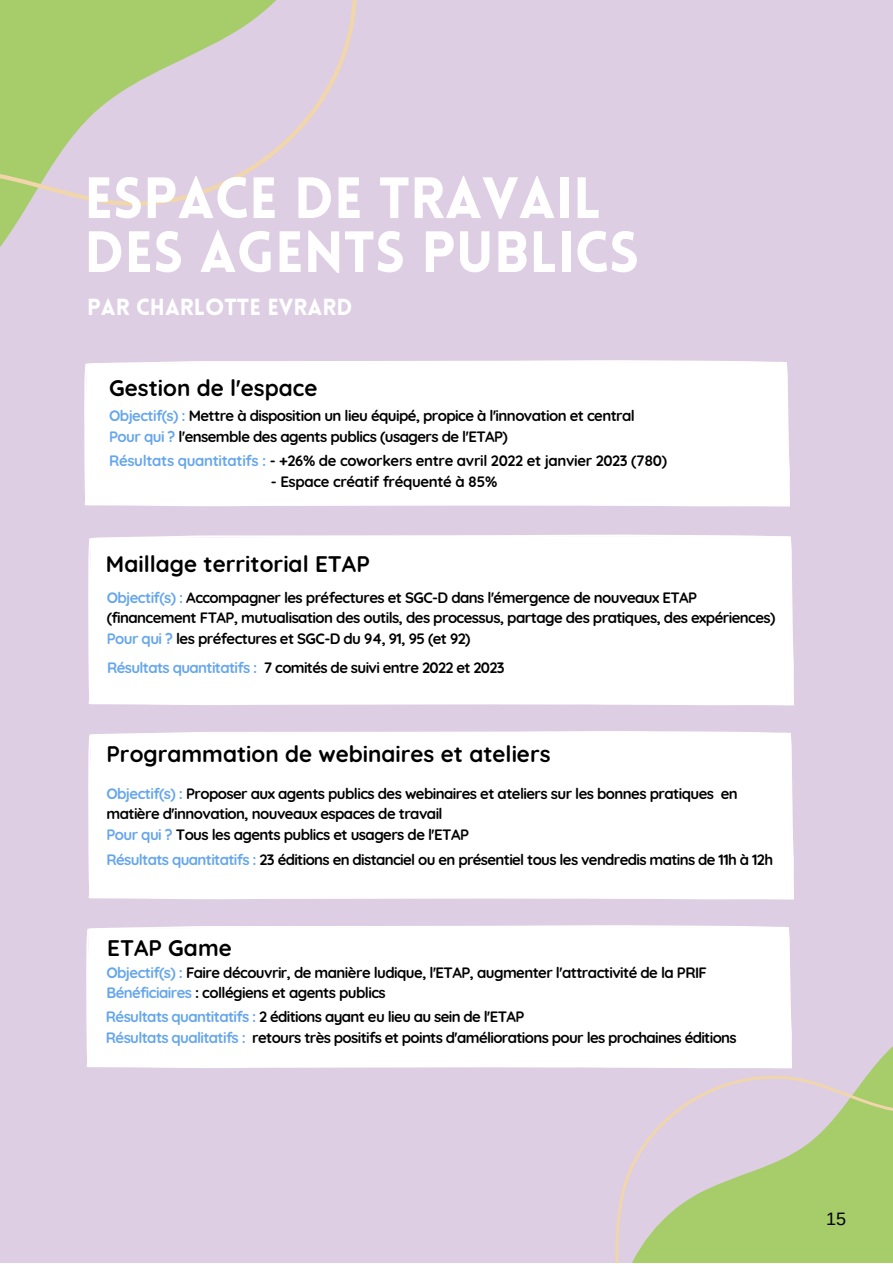
<style>
.page{position:relative;width:893px;height:1264px;background:#fff}
.page>*{position:absolute;margin:0;border:0;box-sizing:border-box;transform-origin:0 0}
.t1{font:900 57px/54px "Lovelo";color:#fff}
.t2{font:900 22.8px "Lovelo";color:#fff}
.t3{font:700 22.5px "Quicksand";color:#000}
.t4{font:18px "Arimo";color:#000}
.t5{font:700 15px/20.2px "Quicksand";letter-spacing:-.04em;color:#000}
.s1{color:#65a6eb}
</style>
<div class="page">
<div style="left:0;top:0;width:892px;height:1262px;background:#ddcee3"></div>
<div style="left:84px;top:360px;width:705px;height:146px;background:#fff"></div>
<div style="left:88px;top:534px;width:705px;height:171px;background:#fff"></div>
<div style="left:84px;top:424px;width:406px;height:69px;background:#fff"></div>
<svg style="left:0;top:0;width:508px;height:424px"></svg>
<div style="left:88px;top:731px;width:705px;height:168px;background:#fff"></div>
<div style="left:86px;top:925px;width:407px;height:143px;background:#fff"></div>
<div style="left:500px;top:877px;width:294px;height:23px;background:#fff"></div>
<svg style="left:493px;top:925px;width:399px;height:337px"></svg>
<p class="t1" style="left:84px;top:177px;width:556px">ESPACE DE TRAVAIL<br>DES AGENTS PUBLICS</p>
<p class="t2" style="left:87px;top:297px;width:267px">PAR CHARLOTTE EVRARD</p>
<p class="t3" style="left:109px;top:373px;width:210px">Gestion de l'espace</p>
<p class="t5" style="left:109px;top:405px;width:527px"><span class="s1">Objectif(s) :</span> Mettre à disposition un lieu équipé, propice à l'innovation et central</p>
<p class="t5" style="left:109px;top:426px;width:400px"><span class="s1">Pour qui ?</span> l'ensemble des agents publics (usagers de l'ETAP)</p>
<p class="t5" style="left:109px;top:450px;width:559px"><span class="s1">Résultats quantitatifs :</span> - +26% de coworkers entre avril 2022 et janvier 2023 (780)</p>
<p class="t5" style="left:271px;top:471px;width:228px">- Espace créatif fréquenté à 85%</p>
<p class="t3" style="left:106px;top:549px;width:265px">Maillage territorial ETAP</p>
<p class="t5" style="left:107px;top:587px;width:670px"><span class="s1">Objectif(s) :</span> Accompagner les préfectures et SGC-D dans l'émergence de nouveaux ETAP (financement FTAP, mutualisation des outils, des processus, partage des pratiques, des expériences)</p>
<p class="t5" style="left:107px;top:628px;width:365px"><span class="s1">Pour qui ?</span> les préfectures et SGC-D du 94, 91, 95 (et 92)</p>
<p class="t5" style="left:107px;top:657px;width:399px"><span class="s1">Résultats quantitatifs :</span> 7 comités de suivi entre 2022 et 2023</p>
<p class="t3" style="left:106px;top:739px;width:445px">Programmation de webinaires et ateliers</p>
<p class="t5" style="left:106px;top:783px;width:632px"><span class="s1">Objectif(s) :</span> Proposer aux agents publics des webinaires et ateliers sur les bonnes pratiques en matière d'innovation, nouveaux espaces de travail</p>
<p class="t5" style="left:106px;top:823px;width:364px"><span class="s1">Pour qui ?</span> Tous les agents publics et usagers de l'ETAP</p>
<p class="t5" style="left:106px;top:849px;width:668px"><span class="s1">Résultats quantitatifs :</span> 23 éditions en distanciel ou en présentiel tous les vendredis matins de 11h à 12h</p>
<p class="t3" style="left:107px;top:933px;width:126px">ETAP Game</p>
<p class="t5" style="left:106px;top:961px;width:602px"><span class="s1">Objectif(s) :</span> Faire découvrir, de manière ludique, l'ETAP, augmenter l'attractivité de la PRIF</p>
<p class="t5" style="left:106px;top:982px;width:281px"><span class="s1">Bénéficiaires</span> : collégiens et agents publics</p>
<p class="t5" style="left:106px;top:1006px;width:420px"><span class="s1">Résultats quantitatifs :</span> 2 éditions ayant eu lieu au sein de l'ETAP</p>
<p class="t5" style="left:106px;top:1026px;width:632px"><span class="s1">Résultats qualitatifs :</span> retours très positifs et points d'améliorations pour les prochaines éditions</p>
<p class="t4" style="left:826px;top:1208px;width:21px">15</p>
</div>
